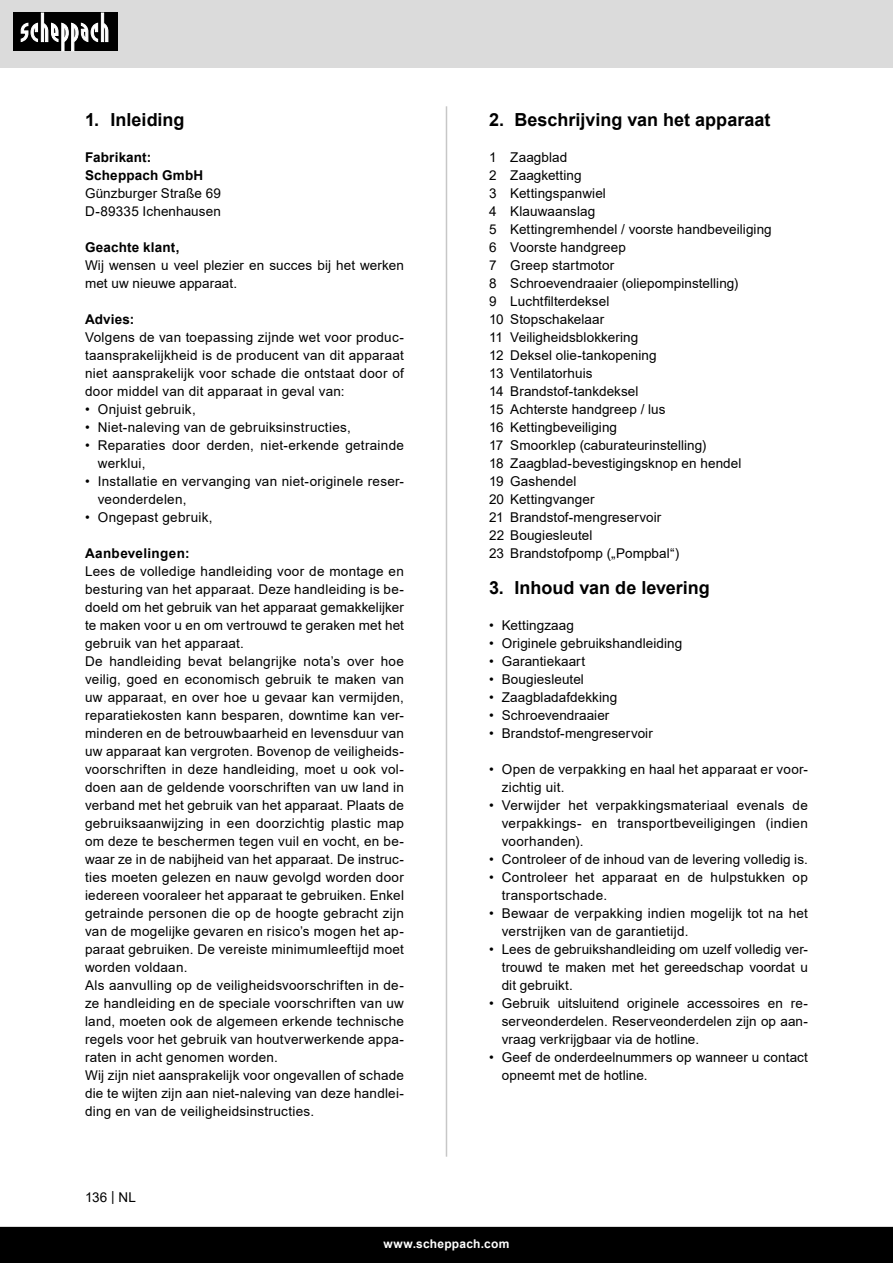
<style>
.page{position:relative;width:893px;height:1263px;background:#fff}
.page>*{position:absolute;margin:0;border:0;box-sizing:border-box;transform-origin:0 0}
.t1{font:700 18px "Arial";color:#000}
.t2{font:13.5px/18px "Arial";letter-spacing:.01em;color:#000;text-align:justify}
.t3{font:700 13.5px "Arial";letter-spacing:.015em;color:#000}
.t4{font:700 12px "Arial";letter-spacing:.02em;color:#fff}
</style>
<div class="page">
<div style="left:0;top:0;width:893px;height:67px;background:#dbdbdb"></div>
<div style="left:0;top:1227px;width:893px;height:36px;background:#000"></div>
<div style="left:13px;top:13px;width:105px;height:38px;background:#000"></div>
<svg style="left:21px;top:13px;width:87px;height:38px"></svg>
<hr style="left:446px;top:106px;width:1px;height:1051px;background:#c7c7c7">
<p class="t1" style="left:85px;top:107px;width:101px">1. Inleiding</p>
<p class="t3" style="left:85px;top:148px;width:68px">Fabrikant:</p>
<p class="t3" style="left:85px;top:166px;width:120px">Scheppach GmbH</p>
<p class="t2" style="left:85px;top:184px;width:137px">Günzburger Straße 69</p>
<p class="t2" style="left:85px;top:202px;width:137px">D-89335 Ichenhausen</p>
<p class="t3" style="left:85px;top:238px;width:96px">Geachte klant,</p>
<p class="t2" style="left:85px;top:256px;width:320px">Wij wensen u veel plezier en succes bij het werken met uw nieuwe apparaat.</p>
<p class="t3" style="left:85px;top:310px;width:51px">Advies:</p>
<p class="t2" style="left:85px;top:328px;width:320px">Volgens de van toepassing zijnde wet voor produc&shy;taansprakelijkheid is de producent van dit apparaat niet aansprakelijk voor schade die ontstaat door of door middel van dit apparaat in geval van:</p>
<p class="t2" style="left:85px;top:400px;width:112px">• Onjuist gebruik,</p>
<p class="t2" style="left:85px;top:418px;width:267px">• Niet-naleving van de gebruiksinstructies,</p>
<p class="t2" style="left:98px;top:436px;width:308px;text-indent:-13px">• Reparaties door derden, niet-erkende getrainde werklui,</p>
<p class="t2" style="left:98px;top:472px;width:308px;text-indent:-13px">• Installatie en vervanging van niet-originele reser&shy;veonderdelen,</p>
<p class="t2" style="left:85px;top:508px;width:129px">• Ongepast gebruik,</p>
<p class="t3" style="left:85px;top:544px;width:106px">Aanbevelingen:</p>
<p class="t2" style="left:85px;top:562px;width:320px">Lees de volledige handleiding voor de montage en besturing van het apparaat. Deze handleiding is be&shy;doeld om het gebruik van het apparaat gemakkelijker te maken voor u en om vertrouwd te geraken met het gebruik van het apparaat.</p>
<p class="t2" style="left:85px;top:652px;width:320px">De handleiding bevat belangrijke nota’s over hoe veilig, goed en economisch gebruik te maken van uw apparaat, en over hoe u gevaar kan vermijden, reparatiekosten kann besparen, downtime kan ver&shy;minderen en de betrouwbaarheid en levensduur van uw apparaat kan vergroten. Bovenop de veiligheids&shy;voorschriften in deze handleiding, moet u ook vol&shy;doen aan de geldende voorschriften van uw land in verband met het gebruik van het apparaat. Plaats de gebruiksaanwijzing in een doorzichtig plastic map om deze te beschermen tegen vuil en vocht, en be&shy;waar ze in de nabijheid van het apparaat. De instruc&shy;ties moeten gelezen en nauw gevolgd worden door iedereen vooraleer het apparaat te gebruiken. Enkel getrainde personen die op de hoogte gebracht zijn van de mogelijke gevaren en risico’s mogen het ap&shy;paraat gebruiken. De vereiste minimumleeftijd moet worden voldaan.</p>
<p class="t2" style="left:85px;top:976px;width:320px">Als aanvulling op de veiligheidsvoorschriften in de&shy;ze handleiding en de speciale voorschriften van uw land, moeten ook de algemeen erkende technische regels voor het gebruik van houtverwerkende appa&shy;raten in acht genomen worden.</p>
<p class="t2" style="left:85px;top:1066px;width:320px">Wij zijn niet aansprakelijk voor ongevallen of schade die te wijten zijn aan niet-naleving van deze handlei&shy;ding en van de veiligheidsinstructies.</p>
<p class="t2" style="left:85px;top:1188px;width:52px">136 | NL</p>
<p class="t1" style="left:489px;top:107px;width:283px">2. Beschrijving van het apparaat</p>
<p class="t2" style="left:489px;top:148px;width:80px">1 Zaagblad</p>
<p class="t2" style="left:489px;top:166px;width:94px">2 Zaagketting</p>
<p class="t2" style="left:489px;top:184px;width:118px">3 Kettingspanwiel</p>
<p class="t2" style="left:489px;top:202px;width:108px">4 Klauwaanslag</p>
<p class="t2" style="left:489px;top:220px;width:284px">5 Kettingremhendel / voorste handbeveiliging</p>
<p class="t2" style="left:489px;top:238px;width:138px">6 Voorste handgreep</p>
<p class="t2" style="left:489px;top:256px;width:127px">7 Greep startmotor</p>
<p class="t2" style="left:489px;top:274px;width:251px">8 Schroevendraaier (oliepompinstelling)</p>
<p class="t2" style="left:489px;top:292px;width:122px">9 Luchtfilterdeksel</p>
<p class="t2" style="left:489px;top:310px;width:117px">10 Stopschakelaar</p>
<p class="t2" style="left:489px;top:328px;width:151px">11 Veiligheidsblokkering</p>
<p class="t2" style="left:489px;top:346px;width:169px">12 Deksel olie-tankopening</p>
<p class="t2" style="left:489px;top:364px;width:105px">13 Ventilatorhuis</p>
<p class="t2" style="left:489px;top:382px;width:151px">14 Brandstof-tankdeksel</p>
<p class="t2" style="left:489px;top:400px;width:178px">15 Achterste handgreep / lus</p>
<p class="t2" style="left:489px;top:418px;width:130px">16 Kettingbeveiliging</p>
<p class="t2" style="left:489px;top:436px;width:219px">17 Smoorklep (caburateurinstelling)</p>
<p class="t2" style="left:489px;top:454px;width:254px">18 Zaagblad-bevestigingsknop en hendel</p>
<p class="t2" style="left:489px;top:472px;width:89px">19 Gashendel</p>
<p class="t2" style="left:489px;top:490px;width:107px">20 Kettingvanger</p>
<p class="t2" style="left:489px;top:508px;width:174px">21 Brandstof-mengreservoir</p>
<p class="t2" style="left:489px;top:526px;width:105px">22 Bougiesleutel</p>
<p class="t2" style="left:489px;top:544px;width:192px">23 Brandstofpomp („Pompbal“)</p>
<p class="t1" style="left:489px;top:575px;width:222px">3. Inhoud van de levering</p>
<p class="t2" style="left:489px;top:616px;width:86px">• Kettingzaag</p>
<p class="t2" style="left:489px;top:634px;width:195px">• Originele gebruikshandleiding</p>
<p class="t2" style="left:489px;top:652px;width:98px">• Garantiekaart</p>
<p class="t2" style="left:489px;top:670px;width:96px">• Bougiesleutel</p>
<p class="t2" style="left:489px;top:688px;width:130px">• Zaagbladafdekking</p>
<p class="t2" style="left:489px;top:706px;width:122px">• Schroevendraaier</p>
<p class="t2" style="left:489px;top:724px;width:165px">• Brandstof-mengreservoir</p>
<p class="t2" style="left:502px;top:760px;width:308px;text-indent:-13px">• Open de verpakking en haal het apparaat er voor&shy;zichtig uit.</p>
<p class="t2" style="left:502px;top:796px;width:308px;text-indent:-13px">• Verwijder het verpakkingsmateriaal evenals de verpakkings- en transportbeveiligingen (indien voorhanden).</p>
<p class="t2" style="left:489px;top:850px;width:320px">• Controleer of de inhoud van de levering volledig is.</p>
<p class="t2" style="left:502px;top:868px;width:308px;text-indent:-13px">• Controleer het apparaat en de hulpstukken op transportschade.</p>
<p class="t2" style="left:502px;top:904px;width:308px;text-indent:-13px">• Bewaar de verpakking indien mogelijk tot na het verstrijken van de garantietijd.</p>
<p class="t2" style="left:502px;top:940px;width:308px;text-indent:-13px">• Lees de gebruikshandleiding om uzelf volledig ver&shy;trouwd te maken met het gereedschap voordat u dit gebruikt.</p>
<p class="t2" style="left:502px;top:994px;width:308px;text-indent:-13px">• Gebruik uitsluitend originele accessoires en re&shy;serveonderdelen. Reserveonderdelen zijn op aan&shy;vraag verkrijgbaar via de hotline.</p>
<p class="t2" style="left:502px;top:1048px;width:308px;text-indent:-13px">• Geef de onderdeelnummers op wanneer u contact opneemt met de hotline.</p>
<p class="t4" style="left:384px;top:1235px;width:127px">www.scheppach.com</p>
</div>
